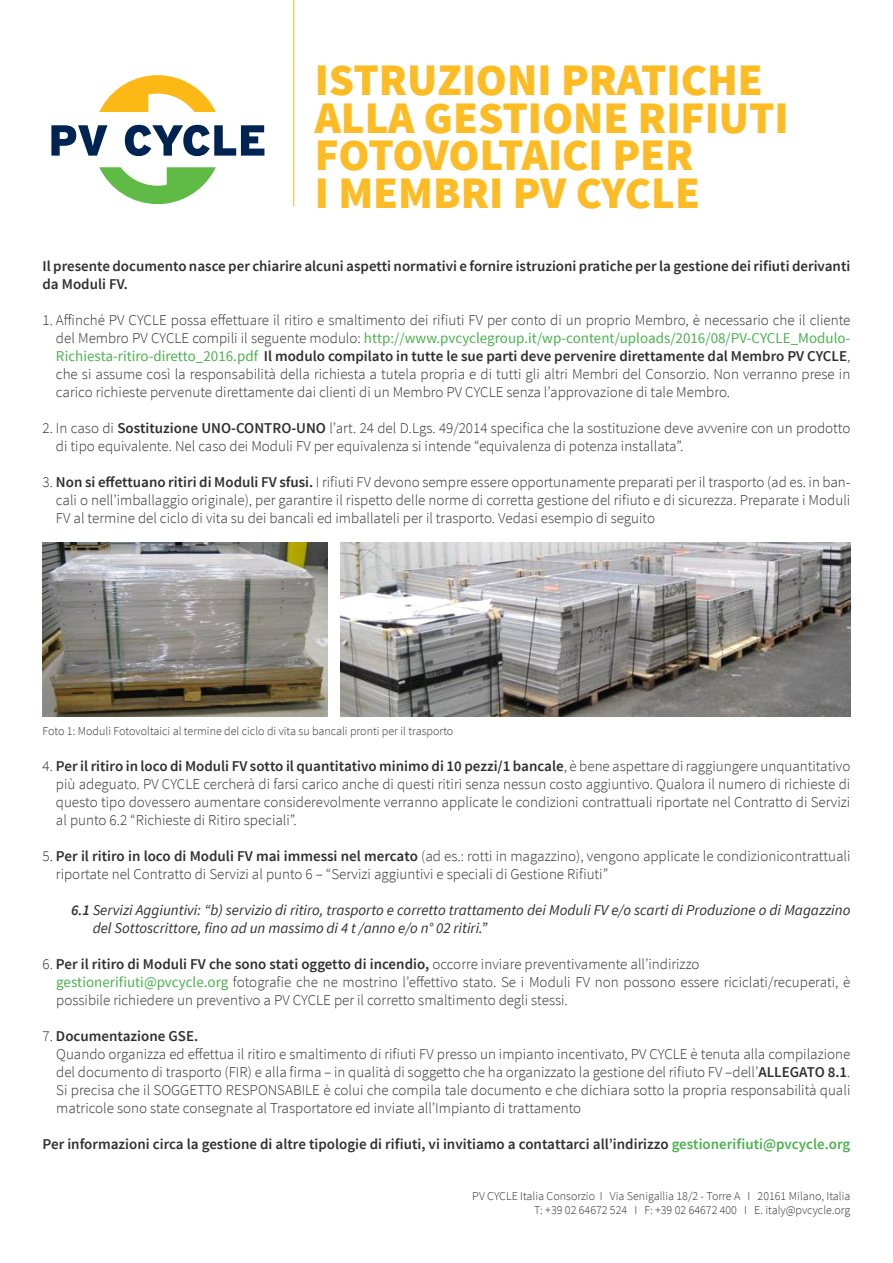
<style>
.page{position:relative;width:893px;height:1263px;background:#fff}
.page>*{position:absolute;margin:0;border:0;box-sizing:border-box;transform-origin:0 0}
.t1{font:900 45px/37.5px "Source Sans Pro";color:#fdbb24}
.t2{font:300 15px/18px "Source Sans Pro";color:#312f30;text-align:justify}
.t3{font:600 15px "Source Sans Pro";color:#312f30}
.t4{font:italic 15px/18px "Source Sans Pro";color:#312f30}
.t5{font:300 12px "Source Sans Pro";color:#312f30}
.s1{font-weight:400;color:#4bb14f}
.s2{font-weight:600}
.s3{font-weight:300}
.s4{color:#4bb14f}
</style>
<div class="page">
<svg style="left:99px;top:75px;width:117px;height:37px"></svg>
<svg style="left:99px;top:167px;width:117px;height:37px"></svg>
<svg style="left:51px;top:125px;width:56px;height:31px"></svg>
<svg style="left:125px;top:125px;width:139px;height:31px"></svg>
<hr style="left:293px;top:0;width:1px;height:206px;background:#fcb814">
<img style="left:43px;top:542px;width:284px;height:174px">
<img style="left:340px;top:542px;width:510px;height:174px">
<p class="t1" style="left:315px;top:64px;width:476px">ISTRUZIONI PRATICHE<br>ALLA GESTIONE RIFIUTI<br>FOTOVOLTAICI PER<br>I MEMBRI PV CYCLE</p>
<p class="t3" style="left:43px;top:256px;width:809px">Il presente documento nasce per chiarire alcuni aspetti normativi e fornire istruzioni pratiche per la gestione dei rifiuti derivanti</p>
<p class="t3" style="left:43px;top:274px;width:87px">da Moduli FV.</p>
<p class="t2" style="left:56px;top:311px;width:796px;text-indent:-13px">1. Affinché PV CYCLE possa effettuare il ritiro e smaltimento dei rifiuti FV per conto di un proprio Membro, è necessario che il cliente del Membro PV CYCLE compili il seguente modulo: <span class="s1">http://www.pvcyclegroup.it/wp-content/uploads/2016/08/PV-CYCLE_Modulo-Richiesta-ritiro-diretto_2016.pdf</span> <span class="s2">Il modulo compilato in tutte le sue parti deve pervenire direttamente dal Membro PV CYCLE</span>, che si assume così la responsabilità della richiesta a tutela propria e di tutti gli altri Membri del Consorzio. Non verranno prese in carico richieste pervenute direttamente dai clienti di un Membro PV CYCLE senza l’approvazione di tale Membro.</p>
<p class="t2" style="left:56px;top:419px;width:796px;text-indent:-13px">2. In caso di <span class="s2">Sostituzione UNO-CONTRO-UNO</span> l’art. 24 del D.Lgs. 49/2014 specifica che la sostituzione deve avvenire con un prodotto di tipo equivalente. Nel caso dei Moduli FV per equivalenza si intende “equivalenza di potenza installata”.</p>
<p class="t2" style="left:56px;top:473px;width:796px;text-indent:-13px">3. <span class="s2">Non si effettuano ritiri di Moduli FV sfusi.</span> I rifiuti FV devono sempre essere opportunamente preparati per il trasporto (ad es. in ban&shy;cali o nell’imballaggio originale), per garantire il rispetto delle norme di corretta gestione del rifiuto e di sicurezza. Preparate i Moduli FV al termine del ciclo di vita su dei bancali ed imballateli per il trasporto. Vedasi esempio di seguito</p>
<p class="t5" style="left:43px;top:724px;width:412px">Foto 1: Moduli Fotovoltaici al termine del ciclo di vita su bancali pronti per il trasporto</p>
<p class="t2" style="left:56px;top:757px;width:796px;text-indent:-13px">4. <span class="s2">Per il ritiro in loco di Moduli FV sotto il quantitativo minimo di 10 pezzi/1 bancale</span>, è bene aspettare di raggiungere unquantitativo più adeguato. PV CYCLE cercherà di farsi carico anche di questi ritiri senza nessun costo aggiuntivo. Qualora il numero di richieste di questo tipo dovessero aumentare considerevolmente verranno applicate le condizioni contrattuali riportate nel Contratto di Servizi al punto 6.2 “Richieste di Ritiro speciali”.</p>
<p class="t2" style="left:56px;top:847px;width:796px;text-indent:-13px">5. <span class="s2">Per il ritiro in loco di Moduli FV mai immessi nel mercato</span> (ad es.: rotti in magazzino), vengono applicate le condizionicontrattuali riportate nel Contratto di Servizi al punto 6 – “Servizi aggiuntivi e speciali di Gestione Rifiuti”</p>
<p class="t4" style="left:93px;top:901px;width:759px;text-indent:-22px"><span class="s2">6.1</span> Servizi Aggiuntivi: “b) servizio di ritiro, trasporto e corretto trattamento dei Moduli FV e/o scarti di Produzione o di Magazzino del Sottoscrittore, fino ad un massimo di 4 t /anno e/o n° 02 ritiri.”</p>
<p class="t3" style="left:43px;top:955px;width:659px"><span class="s3">6.</span> Per il ritiro di Moduli FV che sono stati oggetto di incendio, <span class="s3">occorre inviare preventivamente all’indirizzo</span></p>
<p class="t2" style="left:56px;top:973px;width:796px"><span class="s1">gestionerifiuti@pvcycle.org</span> fotografie che ne mostrino l’effettivo stato. Se i Moduli FV non possono essere riciclati/recuperati, è possibile richiedere un preventivo a PV CYCLE per il corretto smaltimento degli stessi.</p>
<p class="t3" style="left:43px;top:1027px;width:157px"><span class="s3">7.</span> Documentazione GSE.</p>
<p class="t2" style="left:56px;top:1045px;width:796px">Quando organizza ed effettua il ritiro e smaltimento di rifiuti FV presso un impianto incentivato, PV CYCLE è tenuta alla compilazione del documento di trasporto (FIR) e alla firma – in qualità di soggetto che ha organizzato la gestione del rifiuto FV –dell’<span class="s2">ALLEGATO 8.1</span>.<br>Si precisa che il SOGGETTO RESPONSABILE è colui che compila tale documento e che dichiara sotto la propria responsabilità quali matricole sono state consegnate al Trasportatore ed inviate all’Impianto di trattamento</p>
<p class="t3" style="left:43px;top:1135px;width:809px">Per informazioni circa la gestione di altre tipologie di rifiuti, vi invitiamo a contattarci all’indirizzo <span class="s4">gestionerifiuti@pvcycle.org</span></p>
<p class="t5" style="left:472px;top:1188px;width:380px">PV CYCLE Italia Consorzio I Via Senigallia 18/2 - Torre A I 20161 Milano, Italia</p>
<p class="t5" style="left:534px;top:1203px;width:318px">T: +39 02 64672 524 I F: +39 02 64672 400 I E. italy@pvcycle.org</p>
</div>
